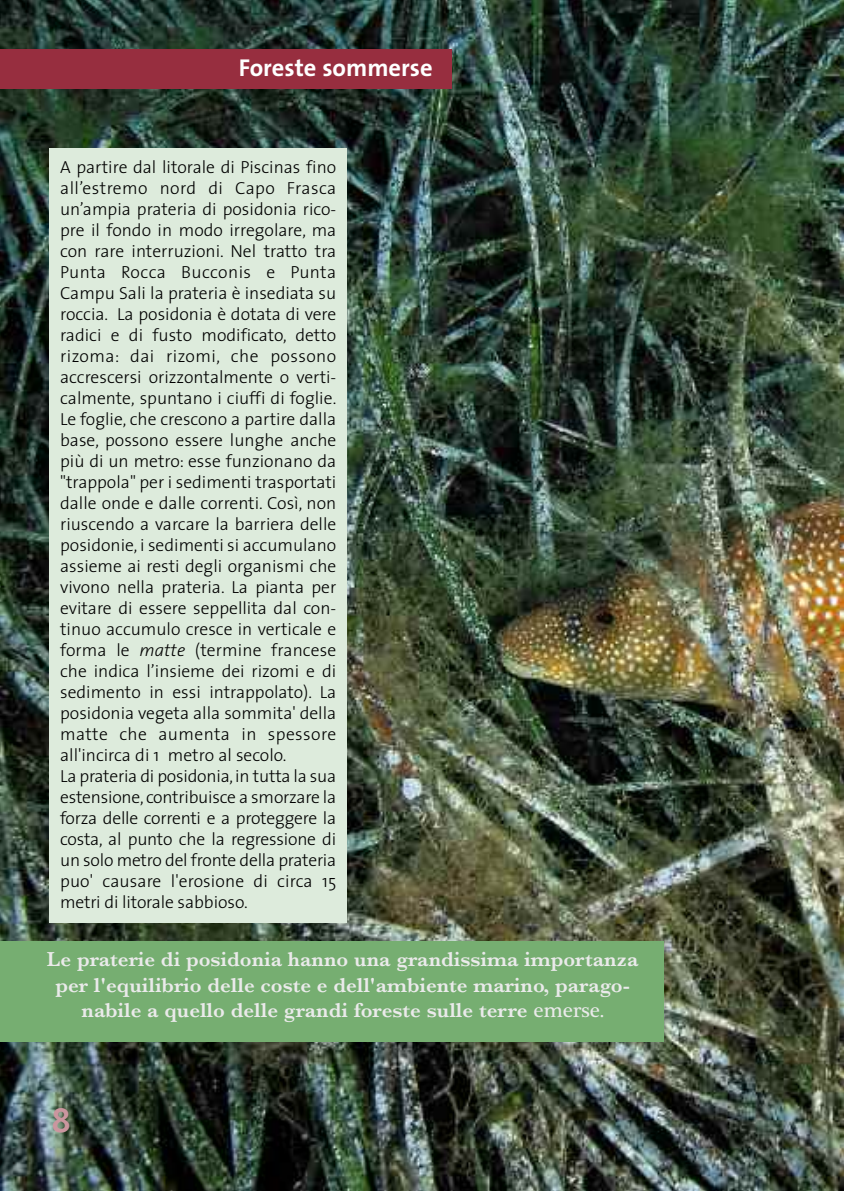
<style>
.page{position:relative;width:844px;height:1191px;background:#fff}
.page>*{position:absolute;margin:0;border:0;box-sizing:border-box;transform-origin:0 0}
.t1{font:700 35px "Officina Sans";color:#cb969f}
.t2{font:700 24.5px "The Sans";color:#fff}
.t3{font:600 21px/25.4px "Baskerville";color:#eaeaea;text-align:center}
.t4{font:300 17.5px/21px "The Sans";color:#000}
.s1{font-style:italic}
.s2{font-family:"Plantagenet Cherokee";font-weight:400}
</style>
<div class="page">
<img style="left:0;top:0;width:843px;height:1191px">
<div style="left:0;top:50px;width:451px;height:39px;background:#972e3f"></div>
<div style="left:50px;top:149px;width:297px;height:774px;background:#ddebdc"></div>
<div style="left:0;top:941px;width:663px;height:101px;background:#76ae71"></div>
<h2 class="t2" style="left:239px;top:58px;width:195px">Foreste sommerse</h2>
<p class="t4" style="left:60px;top:158px;width:277px">A partire dal litorale di Piscinas fino all’estremo nord di Capo Frasca un’ampia prateria di posidonia rico&shy;pre il fondo in modo irregolare, ma con rare interruzioni. Nel tratto tra Punta Rocca Bucconis e Punta Campu Sali la prateria è insediata su roccia. La posidonia è dotata di vere radici e di fusto modificato, detto rizoma: dai rizomi, che possono accrescersi orizzontalmente o verti&shy;calmente, spuntano i ciuffi di foglie.<br>Le foglie, che crescono a partire dalla base, possono essere lunghe anche più di un metro: esse funzionano da "trappola" per i sedimenti trasportati dalle onde e dalle correnti. Così, non riuscendo a varcare la barriera delle posidonie, i sedimenti si accumulano assieme ai resti degli organismi che vivono nella prateria. La pianta per evitare di essere seppellita dal con&shy;tinuo accumulo cresce in verticale e forma le <span class="s1">matte</span> (termine francese che indica l’insieme dei rizomi e di sedimento in essi intrappolato). La posidonia vegeta alla sommita' della matte che aumenta in spessore all'incirca di 1 metro al secolo.<br>La prateria di posidonia,in tutta la sua estensione, contribuisce a smorzare la forza delle correnti e a proteggere la costa, al punto che la regressione di un solo metro del fronte della prateria puo' causare l'erosione di circa 15 metri di litorale sabbioso.</p>
<p class="t3" style="left:47px;top:946px;width:593px">Le praterie di posidonia hanno una grandissima importanza per l'equilibrio delle coste e dell'ambiente marino, parago&shy;nabile a quello delle grandi foreste sulle terre <span class="s2">emerse.</span></p>
<h1 class="t1" style="left:51px;top:1107px;width:21px">8</h1>
</div>
